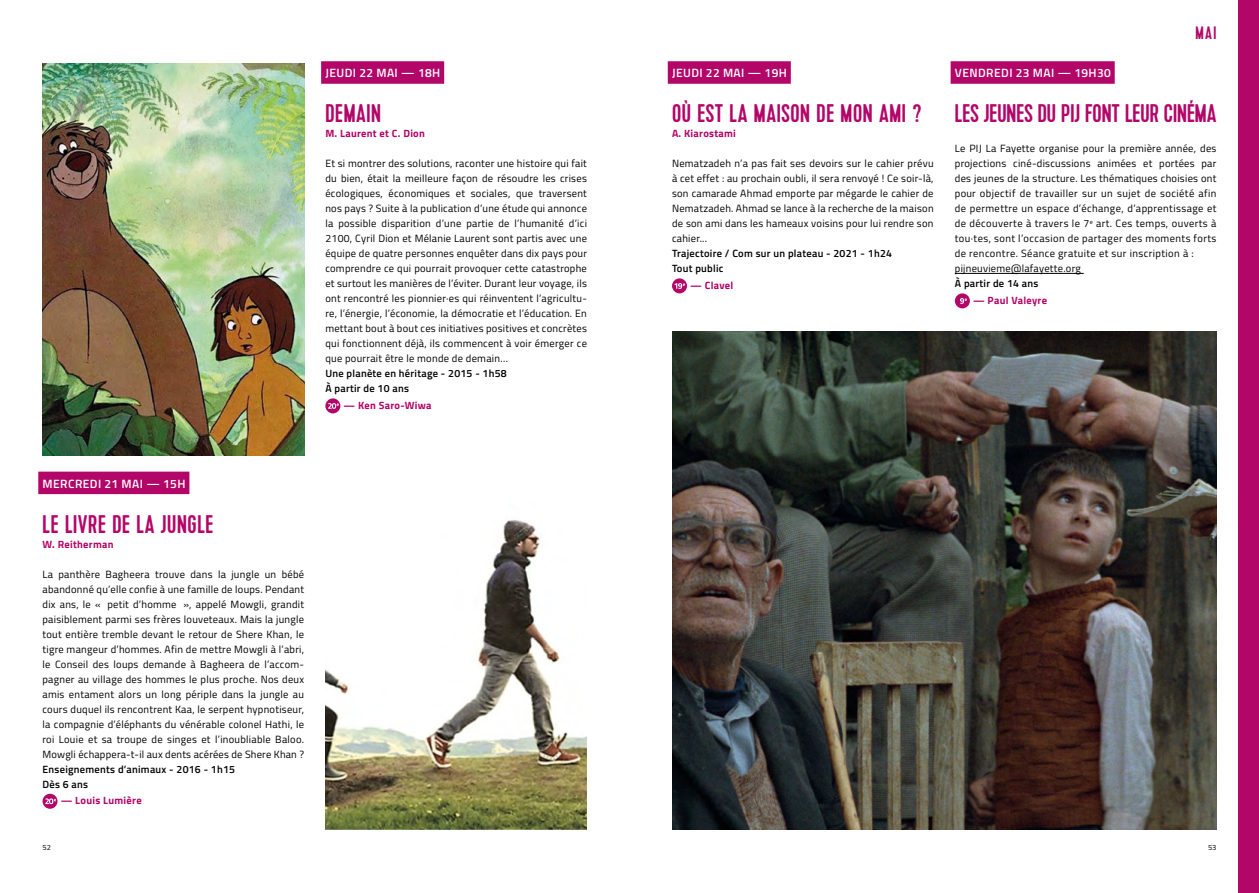
<style>
.page{position:relative;width:1259px;height:893px;background:#fff}
.page>*{position:absolute;margin:0;border:0;box-sizing:border-box;transform-origin:0 0}
.t1{font:25.5px "Kapra";letter-spacing:.025em;color:#b30669}
.t2{font:25.5px "Kapra";color:#b30669}
.t3{font:18px "Kapra";color:#b30669}
.t4{font:600 12px "Titillium Web";letter-spacing:.035em;color:#fff}
.t5{font:10.5px/15px "Titillium Web";letter-spacing:.025em;color:#000;text-align:justify}
.t6{font:600 10.5px/15px "Titillium Web";letter-spacing:.025em;color:#000}
.t7{font:700 10.5px "Titillium Web";letter-spacing:.025em;color:#b30669}
.t8{font:7.5px "Titillium Web";color:#000}
</style>
<div class="page">
<div style="left:321px;top:61px;width:123px;height:23px;background:#b30669"></div>
<div style="left:325px;top:398px;width:15px;height:15px;background:#b30669;border-radius:50%"></div>
<svg style="left:328px;top:403px;width:11px;height:6px"></svg>
<div style="left:668px;top:61px;width:123px;height:23px;background:#b30669"></div>
<div style="left:672px;top:278px;width:15px;height:15px;background:#b30669;border-radius:50%"></div>
<svg style="left:674px;top:283px;width:11px;height:6px"></svg>
<img style="left:325px;top:520px;width:262px;height:309px">
<img style="left:672px;top:332px;width:544px;height:497px">
<div style="left:950px;top:61px;width:164px;height:23px;background:#b30669"></div>
<hr style="left:955px;top:273px;width:128px;height:1px;background:#000">
<div style="left:955px;top:293px;width:15px;height:15px;background:#b30669;border-radius:50%"></div>
<svg style="left:960px;top:298px;width:7px;height:6px"></svg>
<div style="left:38px;top:472px;width:151px;height:22px;background:#b30669"></div>
<svg style="left:43px;top:794px;width:15px;height:15px"></svg>
<svg style="left:45px;top:798px;width:11px;height:6px"></svg>
<img style="left:43px;top:64px;width:261px;height:391px">
<div style="left:1237px;top:0;width:22px;height:893px;background:#b30669"></div>
<p class="t4" style="left:325px;top:64px;width:116px">JEUDI 22 MAI — 18H</p>
<h1 class="t1" style="left:325px;top:99px;width:57px">DEMAIN</h1>
<p class="t7" style="left:325px;top:126px;width:101px">M. Laurent et C. Dion</p>
<p class="t5" style="left:325px;top:156px;width:263px">Et si montrer des solutions, raconter une histoire qui fait du bien, était la meilleure façon de résoudre les crises écologiques, économiques et sociales, que traversent nos pays ? Suite à la publication d’une étude qui annonce la possible disparition d’une partie de l’humanité d’ici 2100, Cyril Dion et Mélanie Laurent sont partis avec une équipe de quatre personnes enquêter dans dix pays pour comprendre ce qui pourrait provoquer cette catastrophe et surtout les manières de l’éviter. Durant leur voyage, ils ont rencontré les pionnier·es qui réinventent l’agricultu&shy;re, l’énergie, l’économie, la démocratie et l’éducation. En mettant bout à bout ces initiatives positives et concrètes qui fonctionnent déjà, ils commencent à voir émerger ce que pourrait être le monde de demain…</p>
<p class="t6" style="left:325px;top:366px;width:183px">Une planète en héritage - 2015 - 1h58<br>À partir de 10 ans</p>
<p class="t7" style="left:344px;top:397px;width:89px">— Ken Saro-Wiwa</p>
<p class="t4" style="left:43px;top:474px;width:144px">MERCREDI 21 MAI — 15H</p>
<h1 class="t1" style="left:43px;top:509px;width:172px">LE LIVRE DE LA JUNGLE</h1>
<p class="t7" style="left:43px;top:536px;width:72px">W. Reitherman</p>
<p class="t5" style="left:43px;top:566px;width:263px">La panthère Bagheera trouve dans la jungle un bébé abandonné qu’elle confie à une famille de loups. Pendant dix ans, le « petit d’homme », appelé Mowgli, grandit paisiblement parmi ses frères louveteaux. Mais la jungle tout entière tremble devant le retour de Shere Khan, le tigre mangeur d’hommes. Afin de mettre Mowgli à l’abri, le Conseil des loups demande à Bagheera de l’accom&shy;pagner au village des hommes le plus proche. Nos deux amis entament alors un long périple dans la jungle au cours duquel ils rencontrent Kaa, le serpent hypnotiseur, la compagnie d’éléphants du vénérable colonel Hathi, le roi Louie et sa troupe de singes et l’inoubliable Baloo.<br>Mowgli échappera-t-il aux dents acérées de Shere Khan ?</p>
<p class="t6" style="left:43px;top:761px;width:194px">Enseignements d’animaux - 2016 - 1h15<br>Dès 6 ans</p>
<p class="t7" style="left:61px;top:792px;width:82px">— Louis Lumière</p>
<p class="t4" style="left:672px;top:64px;width:116px">JEUDI 22 MAI — 19H</p>
<h1 class="t1" style="left:672px;top:99px;width:251px">OÙ EST LA MAISON DE MON AMI ?</h1>
<p class="t7" style="left:672px;top:126px;width:65px">A. Kiarostami</p>
<p class="t5" style="left:672px;top:156px;width:263px">Nematzadeh n’a pas fait ses devoirs sur le cahier prévu à cet effet : au prochain oubli, il sera renvoyé ! Ce soir-là, son camarade Ahmad emporte par mégarde le cahier de Nematzadeh. Ahmad se lance à la recherche de la maison de son ami dans les hameaux voisins pour lui rendre son cahier...</p>
<p class="t6" style="left:672px;top:246px;width:221px">Trajectoire / Com sur un plateau - 2021 - 1h24<br>Tout public</p>
<p class="t7" style="left:690px;top:277px;width:45px">— Clavel</p>
<h2 class="t3" style="left:1195px;top:22px;width:22px">MAI</h2>
<p class="t4" style="left:955px;top:64px;width:157px">VENDREDI 23 MAI — 19H30</p>
<h1 class="t2" style="left:955px;top:99px;width:263px">LES JEUNES DU PIJ FONT LEUR CINÉMA</h1>
<p class="t5" style="left:955px;top:141px;width:263px;text-align:left">Le PIJ La Fayette organise pour la première année, des projections ciné-discussions animées et portées par des jeunes de la structure. Les thématiques choisies ont pour objectif de travailler sur un sujet de société afin de permettre un espace d’échange, d’apprentissage et de découverte à travers le 7<sup>e</sup> art. Ces temps, ouverts à tou·tes, sont l’occasion de partager des moments forts de rencontre. Séance gratuite et sur inscription à : pijneuvieme@lafayette.org</p>
<p class="t6" style="left:955px;top:276px;width:85px">À partir de 14 ans</p>
<p class="t7" style="left:973px;top:292px;width:75px">— Paul Valeyre</p>
<p class="t8" style="left:43px;top:842px;width:10px">52</p>
<p class="t8" style="left:1208px;top:842px;width:10px">53</p>
</div>
